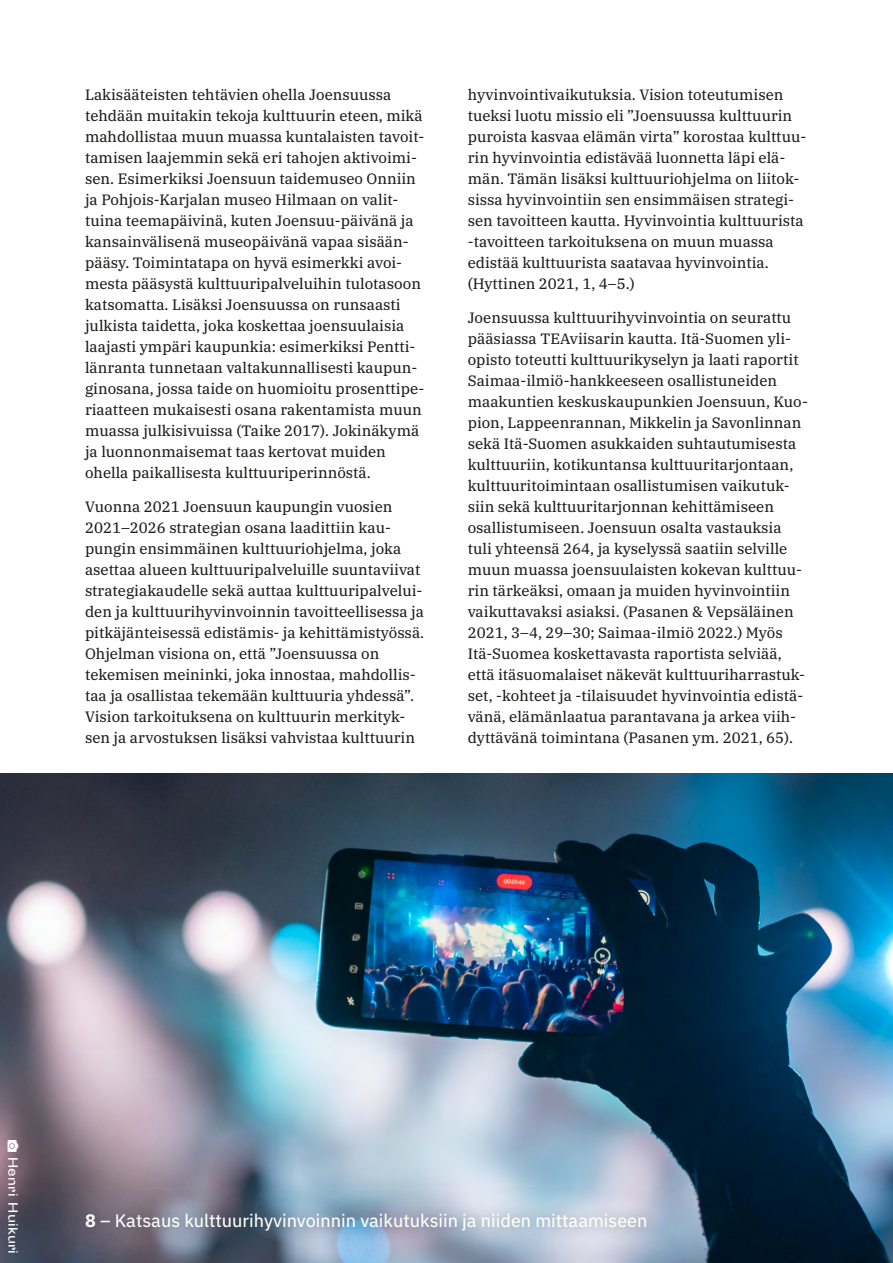
<style>
.page{position:relative;width:893px;height:1263px;background:#fff}
.page>*{position:absolute;margin:0;border:0;box-sizing:border-box;transform-origin:0 0}
.t1{font:18px "IBM Plex Sans Text";color:#fff}
.Leipis{font:15px/21px "IBM Plex Serif Text";color:#1d1d1b}
._03_Kuvaaja_kirjoitt{font:12px "Sporting Grotesque";letter-spacing:.02em;color:#fff}
.s1{font-family:"IBM Plex Sans";font-weight:700}
</style>
<div class="page">
<img style="left:0;top:774px;width:893px;height:489px">
<div style="left:72px;top:1201px;width:588px;height:43px;background:#1d1d1b;opacity:.4"></div>
<svg style="left:8px;top:1140px;width:10px;height:12px"></svg>
<p class="Leipis" style="left:85px;top:83px;width:341px">Lakisääteisten tehtävien ohella Joensuussa tehdään muitakin tekoja kulttuurin eteen, mikä mahdollistaa muun muassa kuntalaisten tavoit&shy;tamisen laajemmin sekä eri tahojen aktivoimi&shy;sen. Esimerkiksi Joensuun taidemuseo Onniin ja Pohjois-Karjalan museo Hilmaan on valit&shy;tuina teemapäivinä, kuten Joensuu-päivänä ja kansainvälisenä museopäivänä vapaa sisään&shy;pääsy. Toimintatapa on hyvä esimerkki avoi&shy;mesta pääsystä kulttuuripalveluihin tulotasoon katsomatta. Lisäksi Joensuussa on runsaasti julkista taidetta, joka koskettaa joensuulaisia laajasti ympäri kaupunkia: esimerkiksi Pentti&shy;länranta tunnetaan valtakunnallisesti kaupun&shy;ginosana, jossa taide on huomioitu prosenttipe&shy;riaatteen mukaisesti osana rakentamista muun muassa julkisivuissa (Taike 2017). Jokinäkymä ja luonnonmaisemat taas kertovat muiden ohella paikallisesta kulttuuriperinnöstä.</p>
<p class="Leipis" style="left:85px;top:495px;width:341px">Vuonna 2021 Joensuun kaupungin vuosien 2021–2026 strategian osana laadittiin kau&shy;pungin ensimmäinen kulttuuriohjelma, joka asettaa alueen kulttuuripalveluille suuntaviivat strategiakaudelle sekä auttaa kulttuuripalvelui&shy;den ja kulttuurihyvinvoinnin tavoitteellisessa ja pitkäjänteisessä edistämis- ja kehittämistyössä.<br>Ohjelman visiona on, että ”Joensuussa on tekemisen meininki, joka innostaa, mahdollis&shy;taa ja osallistaa tekemään kulttuuria yhdessä”.<br>Vision tarkoituksena on kulttuurin merkityk&shy;sen ja arvostuksen lisäksi vahvistaa kulttuurin</p>
<p class="Leipis" style="left:468px;top:83px;width:340px">hyvinvointivaikutuksia. Vision toteutumisen tueksi luotu missio eli ”Joensuussa kulttuurin puroista kasvaa elämän virta” korostaa kulttuu&shy;rin hyvinvointia edistävää luonnetta läpi elä&shy;män. Tämän lisäksi kulttuuriohjelma on liitok&shy;sissa hyvinvointiin sen ensimmäisen strategi&shy;sen tavoitteen kautta. Hyvinvointia kulttuurista -tavoitteen tarkoituksena on muun muassa edistää kulttuurista saatavaa hyvinvointia. (Hyttinen 2021, 1, 4–5.)</p>
<p class="Leipis" style="left:468px;top:306px;width:342px">Joensuussa kulttuurihyvinvointia on seurattu pääsiassa TEAviisarin kautta. Itä-Suomen yli&shy;opisto toteutti kulttuurikyselyn ja laati raportit Saimaa-ilmiö-hankkeeseen osallistuneiden maakuntien keskuskaupunkien Joensuun, Kuo&shy;pion, Lappeenrannan, Mikkelin ja Savonlinnan sekä Itä-Suomen asukkaiden suhtautumisesta kulttuuriin, kotikuntansa kulttuuritarjontaan, kulttuuritoimintaan osallistumisen vaikutuk&shy;siin sekä kulttuuritarjonnan kehittämiseen osallistumiseen. Joensuun osalta vastauksia tuli yhteensä 264, ja kyselyssä saatiin selville muun muassa joensuulaisten kokevan kulttuu&shy;rin tärkeäksi, omaan ja muiden hyvinvointiin vaikuttavaksi asiaksi. (Pasanen &amp; Vepsäläinen 2021, 3–4, 29–30; Saimaa-ilmiö 2022.) Myös Itä-Suomea koskettavasta raportista selviää, että itäsuomalaiset näkevät kulttuuriharrastuk&shy;set, -kohteet ja -tilaisuudet hyvinvointia edistä&shy;vänä, elämänlaatua parantavana ja arkea viih&shy;dyttävänä toimintana (Pasanen ym. 2021, 65).</p>
<p class="_03_Kuvaaja_kirjoitt" style="left:20px;top:1157px;width:98px;rotate:90deg">Henri Huikuri</p>
<p class="t1" style="left:85px;top:1207px;width:564px"><span class="s1">8</span> – Katsaus kulttuurihyvinvoinnin vaikutuksiin ja niiden mittaamiseen</p>
</div>
